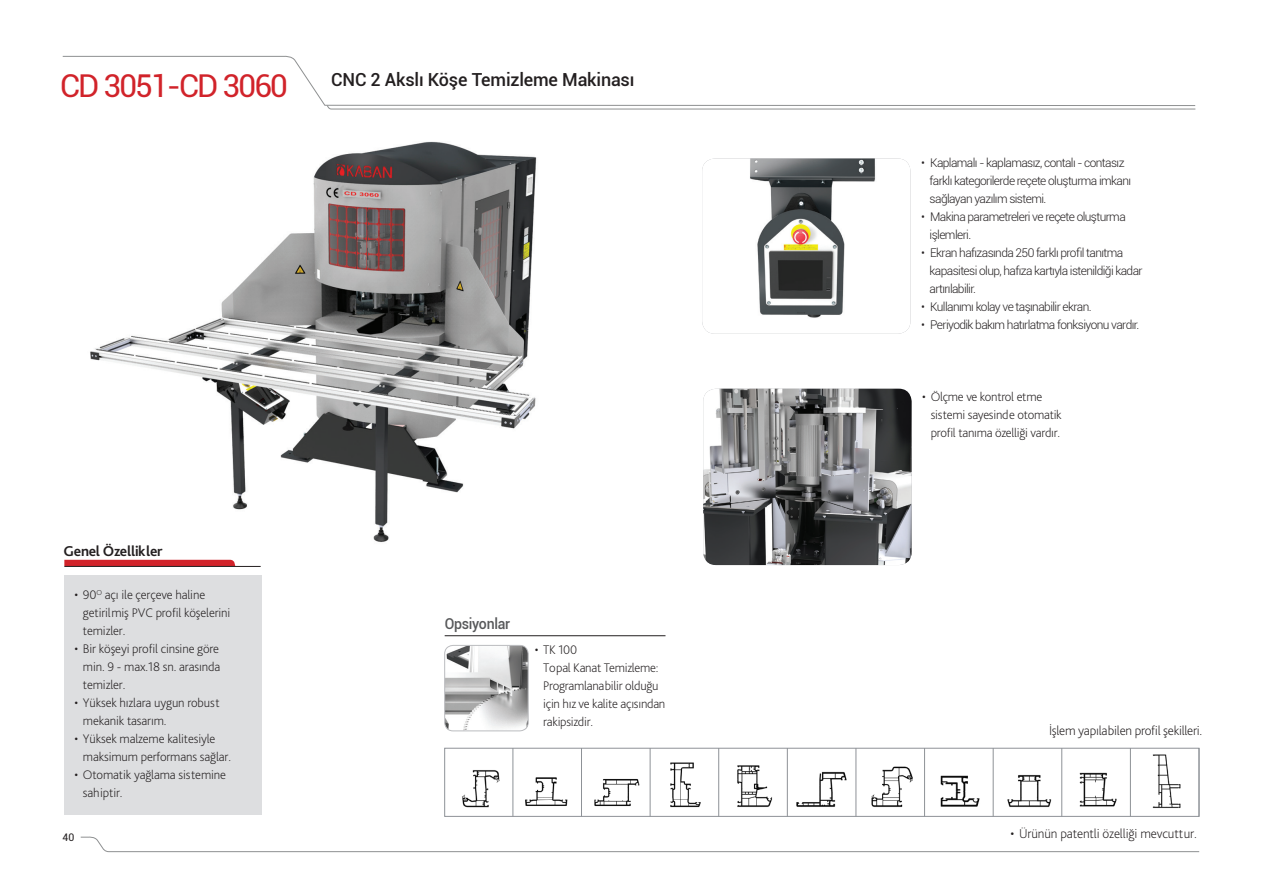
<style>
.page{position:relative;width:1263px;height:893px;background:#fff}
.page>*{position:absolute;margin:0;border:0;box-sizing:border-box;transform-origin:0 0}
.t1{font:31.5px "Roboto";letter-spacing:-.06em;color:#d1232a}
.sayfa_başlığı{font:500 18px "Roboto";letter-spacing:-.01em;color:#231f20}
.t2{font:700 15px "Bliss Pro";letter-spacing:-.02em;color:#231f20}
.t3{font:500 15px "Roboto";letter-spacing:-.02em;color:#57585a;scale:.94 1}
.liste_beyaz{font:200 13.5px "Bliss Pro";letter-spacing:-.01em;color:#231f20}
.liste_beyaz-2{font:200 13.05px/18px "Bliss Pro";letter-spacing:-.01em;color:#231f20}
.t4{font:300 12px/18px "Roboto";letter-spacing:-.05em;color:#231f20}
.t5{font:10.5px "Roboto";color:#231f20}
</style>
<div class="page">
<img style="left:90px;top:141px;width:447px;height:401px">
<svg style="left:80px;top:836px;width:1120px;height:16px"></svg>
<div style="left:64px;top:575px;width:197px;height:240px;background:#dddee0"></div>
<img style="left:462px;top:770px;width:38px;height:38px">
<div style="left:444px;top:748px;width:755px;height:68px;border:1px solid #8e9297"></div>
<hr style="left:581px;top:748px;width:1px;height:68px;background:#8e9297">
<hr style="left:513px;top:748px;width:1px;height:68px;background:#8e9297">
<hr style="left:856px;top:748px;width:1px;height:68px;background:#8e9297">
<hr style="left:718px;top:748px;width:1px;height:68px;background:#8e9297">
<hr style="left:1061px;top:748px;width:1px;height:68px;background:#8e9297">
<hr style="left:1199px;top:748px;width:1px;height:68px;background:#8e9297">
<hr style="left:924px;top:748px;width:1px;height:68px;background:#8e9297">
<hr style="left:787px;top:748px;width:1px;height:68px;background:#8e9297">
<hr style="left:1130px;top:748px;width:1px;height:68px;background:#8e9297">
<hr style="left:650px;top:748px;width:1px;height:68px;background:#8e9297">
<hr style="left:993px;top:748px;width:1px;height:68px;background:#8e9297">
<img style="left:525px;top:777px;width:43px;height:29px">
<img style="left:594px;top:779px;width:46px;height:28px">
<img style="left:670px;top:762px;width:31px;height:46px">
<img style="left:737px;top:765px;width:36px;height:42px">
<img style="left:796px;top:771px;width:51px;height:36px">
<img style="left:871px;top:766px;width:42px;height:41px">
<img style="left:940px;top:775px;width:40px;height:32px">
<img style="left:1007px;top:775px;width:45px;height:32px">
<img style="left:1152px;top:754px;width:29px;height:54px">
<img style="left:1079px;top:772px;width:38px;height:35px">
<img style="left:445px;top:645px;width:83px;height:86px">
<div style="left:444px;top:645px;width:84px;height:86px;border:1px solid #bcbdc0;border-radius:9px"></div>
<hr style="left:445px;top:635px;width:220px;height:1px;background:#231f20">
<img style="left:702px;top:159px;width:208px;height:175px">
<img style="left:703px;top:389px;width:208px;height:176px">
<svg style="left:64px;top:560px;width:172px;height:6px"></svg>
<hr style="left:64px;top:566px;width:197px;height:1px;background:#231f20">
<svg style="left:327px;top:106px;width:869px;height:4px"></svg>
<svg style="left:62px;top:56px;width:1134px;height:50px"></svg>
<p class="t1" style="left:60px;top:64px;width:229px">CD 3051-CD 3060</p>
<p class="sayfa_başlığı" style="left:331px;top:67px;width:305px">CNC 2 Akslı Köşe Temizleme Makinası</p>
<p class="t2" style="left:64px;top:542px;width:100px">Genel Özellikler</p>
<p class="liste_beyaz-2" style="left:83px;top:586px;width:149px;text-indent:-9px">• 90<sup>O</sup> açı ile çerçeve haline getirilmiş PVC profil köşelerini temizler.</p>
<p class="liste_beyaz-2" style="left:83px;top:640px;width:139px;text-align:justify;text-indent:-9px">• Bir köşeyi profil cinsine göre min. 9 - max.18 sn. arasında temizler.</p>
<p class="liste_beyaz-2" style="left:83px;top:694px;width:138px;text-indent:-9px">• Yüksek hızlara uygun robust mekanik tasarım.</p>
<p class="liste_beyaz-2" style="left:83px;top:730px;width:150px;text-indent:-9px">• Yüksek malzeme kalitesiyle maksimum performans sağlar.</p>
<p class="liste_beyaz-2" style="left:83px;top:766px;width:145px;text-indent:-9px">• Otomatik yağlama sistemine sahiptir.</p>
<p class="t5" style="left:63px;top:829px;width:13px">40</p>
<p class="t3" style="left:445px;top:613px;width:71px">Opsiyonlar</p>
<p class="liste_beyaz-2" style="left:535px;top:640px;width:44px">• TK 100</p>
<p class="liste_beyaz-2" style="left:543px;top:658px;width:117px">Topal Kanat Temizleme:</p>
<p class="liste_beyaz-2" style="left:543px;top:676px;width:124px">Programlanabilir olduğu için hız ve kalite açısından rakipsizdir.</p>
<p class="t4" style="left:930px;top:154px;width:203px;text-indent:-9px">• Kaplamalı - kaplamasız, contalı - contasız farklı kategorilerde reçete oluşturma imkanı sağlayan yazılım sistemi.</p>
<p class="t4" style="left:930px;top:208px;width:198px;text-indent:-9px">• Makina parametreleri ve reçete oluşturma işlemleri.</p>
<p class="t4" style="left:930px;top:244px;width:214px;text-indent:-9px">• Ekran hafızasında 250 farklı profil tanıtma kapasitesi olup, hafıza kartıyla istenildiği kadar artırılabilir.</p>
<p class="t4" style="left:921px;top:298px;width:172px">• Kullanımı kolay ve taşınabilir ekran.</p>
<p class="t4" style="left:921px;top:316px;width:220px">• Periyodik bakım hatırlatma fonksiyonu vardır.</p>
<p class="liste_beyaz-2" style="left:931px;top:387px;width:133px;text-indent:-9px">• Ölçme ve kontrol etme sistemi sayesinde otomatik profil tanıma özelliği vardır.</p>
<p class="liste_beyaz" style="left:1049px;top:722px;width:155px">İşlem yapılabilen profil şekilleri.</p>
<p class="liste_beyaz" style="left:1010px;top:825px;width:188px">• Ürünün patentli özelliği mevcuttur.</p>
</div>
